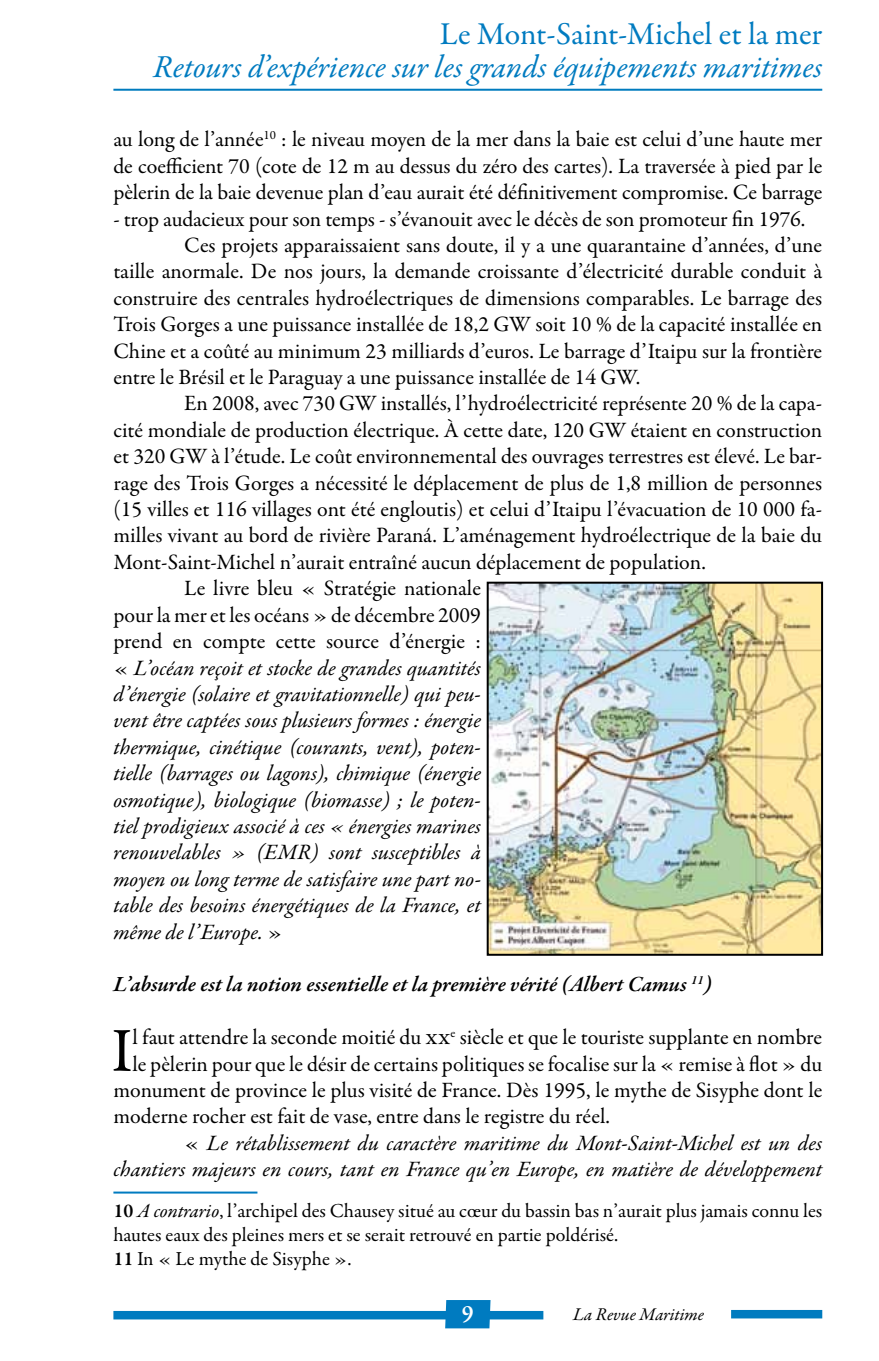
<style>
.page{position:relative;width:879px;height:1361px;background:#fff}
.page>*{position:absolute;margin:0;border:0;box-sizing:border-box;transform-origin:0 0}
.t1{font:62.8px "Garamond Premr Pro";color:#000}
.t2{font:italic 32px "Garamond Premr Pro";color:#007bc0}
.t3{font:32px "Garamond Premr Pro";letter-spacing:-.005em;color:#007bc0}
.t4{font:600 24px "Garamond Premr Pro";color:#fff}
.t5{font:22px/26.4px "Garamond Premr Pro";color:#000;text-align:justify}
.t6{font:italic 22px "Garamond Premr Pro";color:#000}
.t7{font:italic 600 22px "Garamond Premr Pro";color:#000}
.t8{font:20px/24px "Garamond Premr Pro";color:#000}
.t9{font:italic 18px "Garamond Premr Pro";color:#000}
.s1{font-style:normal}
.s2{font-weight:600}
.s3{font-style:italic}
</style>
<div class="page">
<div style="left:113px;top:1311px;width:430px;height:8px;background:#007bc0"></div>
<div style="left:731px;top:1310px;width:91px;height:8px;background:#007bc0"></div>
<svg style="left:445px;top:1300px;width:45px;height:28px"></svg>
<hr style="left:113px;top:89px;width:709px;height:2px;background:#007bbe">
<hr style="left:113px;top:1191px;width:144px;height:2px;background:#007bc0">
<img style="left:490px;top:585px;width:330px;height:368px">
<div style="left:487px;top:582px;width:336px;height:374px;border:2px solid #000"></div>
<h2 class="t3" style="left:440px;top:15px;width:384px">Le Mont-Saint-Michel et la mer</h2>
<h2 class="t2" style="left:153px;top:47px;width:670px">Retours d’expérience sur les grands équipements maritimes</h2>
<p class="t5" style="left:113px;top:127px;width:710px">au long de l’année<sup>10</sup> : le niveau moyen de la mer dans la baie est celui d’une haute mer de coefficient 70 (cote de 12 m au dessus du zéro des cartes). La traversée à pied par le pèlerin de la baie devenue plan d’eau aurait été définitivement compromise. Ce barrage</p>
<p class="t5" style="left:113px;top:206px;width:693px">- trop audacieux pour son temps - s’évanouit avec le décès de son promoteur fin 1976.</p>
<p class="t5" style="left:184px;top:232px;width:639px">Ces projets apparaissaient sans doute, il y a une quarantaine d’années, d’une</p>
<p class="t5" style="left:113px;top:259px;width:710px">taille anormale. De nos jours, la demande croissante d’électricité durable conduit à</p>
<p class="t5" style="left:113px;top:285px;width:710px">construire des centrales hydroélectriques de dimensions comparables. Le barrage des</p>
<p class="t5" style="left:113px;top:312px;width:710px">Trois Gorges a une puissance installée de 18,2 GW soit 10 % de la capacité installée en</p>
<p class="t5" style="left:113px;top:338px;width:710px">Chine et a coûté au minimum 23 milliards d’euros. Le barrage d’Itaipu sur la frontière</p>
<p class="t5" style="left:113px;top:364px;width:528px">entre le Brésil et le Paraguay a une puissance installée de 14 GW.</p>
<p class="t5" style="left:184px;top:391px;width:639px">En 2008, avec 730 GW installés, l’hydroélectricité représente 20 % de la capa-</p>
<p class="t5" style="left:113px;top:417px;width:710px">cité mondiale de production électrique. À cette date, 120 GW étaient en construction</p>
<p class="t5" style="left:113px;top:444px;width:710px">et 320 GW à l’étude. Le coût environnemental des ouvrages terrestres est élevé. Le bar-</p>
<p class="t5" style="left:113px;top:470px;width:710px">rage des Trois Gorges a nécessité le déplacement de plus de 1,8 million de personnes</p>
<p class="t5" style="left:113px;top:496px;width:710px">(15 villes et 116 villages ont été engloutis) et celui d’Itaipu l’évacuation de 10 000 fa-</p>
<p class="t5" style="left:113px;top:523px;width:710px">milles vivant au bord de rivière Paraná. L’aménagement hydroélectrique de la baie du</p>
<p class="t5" style="left:113px;top:549px;width:594px">Mont-Saint-Michel n’aurait entraîné aucun déplacement de population.</p>
<p class="t5" style="left:184px;top:576px;width:298px">Le livre bleu « Stratégie nationale</p>
<p class="t5" style="left:113px;top:602px;width:369px">pour la mer et les océans » de décembre 2009</p>
<p class="t5" style="left:113px;top:628px;width:369px">prend en compte cette source d’énergie :</p>
<p class="t6" style="left:113px;top:654px;width:369px"><span class="s1">«</span> L’océan reçoit et stocke de grandes quantités</p>
<p class="t6" style="left:113px;top:680px;width:369px">d’énergie (solaire et gravitationnelle) qui peu-</p>
<p class="t6" style="left:113px;top:706px;width:369px">vent être captées sous plusieurs formes : énergie</p>
<p class="t6" style="left:113px;top:733px;width:369px">thermique, cinétique (courants, vent), poten-</p>
<p class="t6" style="left:113px;top:759px;width:369px">tielle (barrages ou lagons), chimique (énergie</p>
<p class="t6" style="left:113px;top:786px;width:369px">osmotique), biologique (biomasse) ; le poten-</p>
<p class="t6" style="left:113px;top:812px;width:369px">tiel prodigieux associé à ces « énergies marines</p>
<p class="t6" style="left:113px;top:838px;width:369px">renouvelables » (EMR) sont susceptibles à</p>
<p class="t6" style="left:113px;top:865px;width:369px">moyen ou long terme de satisfaire une part no-</p>
<p class="t6" style="left:113px;top:891px;width:369px">table des besoins énergétiques de la France, et</p>
<p class="t6" style="left:113px;top:918px;width:171px">même de l’Europe. <span class="s1">»</span></p>
<p class="t7" style="left:113px;top:971px;width:600px">L’absurde est la notion essentielle et la première vérité (Albert Camus <sup>11</sup>)</p>
<h1 class="t1" style="left:111px;top:1013px;width:23px">I</h1>
<p class="t5" style="left:132px;top:1024px;width:691px">l faut attendre la seconde moitié du xx<sup>e</sup> siècle et que le touriste supplante en nombre</p>
<p class="t5" style="left:132px;top:1051px;width:691px">le pèlerin pour que le désir de certains politiques se focalise sur la « remise à flot » du</p>
<p class="t5" style="left:113px;top:1077px;width:710px">monument de province le plus visité de France. Dès 1995, le mythe de Sisyphe dont le</p>
<p class="t5" style="left:113px;top:1104px;width:498px">moderne rocher est fait de vase, entre dans le registre du réel.</p>
<p class="t6" style="left:184px;top:1129px;width:639px"><span class="s1">«</span> Le rétablissement du caractère maritime du Mont-Saint-Michel est un des</p>
<p class="t6" style="left:113px;top:1155px;width:710px">chantiers majeurs en cours, tant en France qu’en Europe, en matière de développement</p>
<p class="t8" style="left:113px;top:1198px;width:710px"><span class="s2">10</span> <span class="s3">A contrario</span>, l’archipel des Chausey situé au cœur du bassin bas n’aurait plus jamais connu les hautes eaux des pleines mers et se serait retrouvé en partie poldérisé.<br><span class="s2">11</span> In « Le mythe de Sisyphe ».</p>
<p class="t4" style="left:462px;top:1299px;width:13px">9</p>
<p class="t9" style="left:573px;top:1303px;width:132px">La Revue Maritime</p>
</div>
